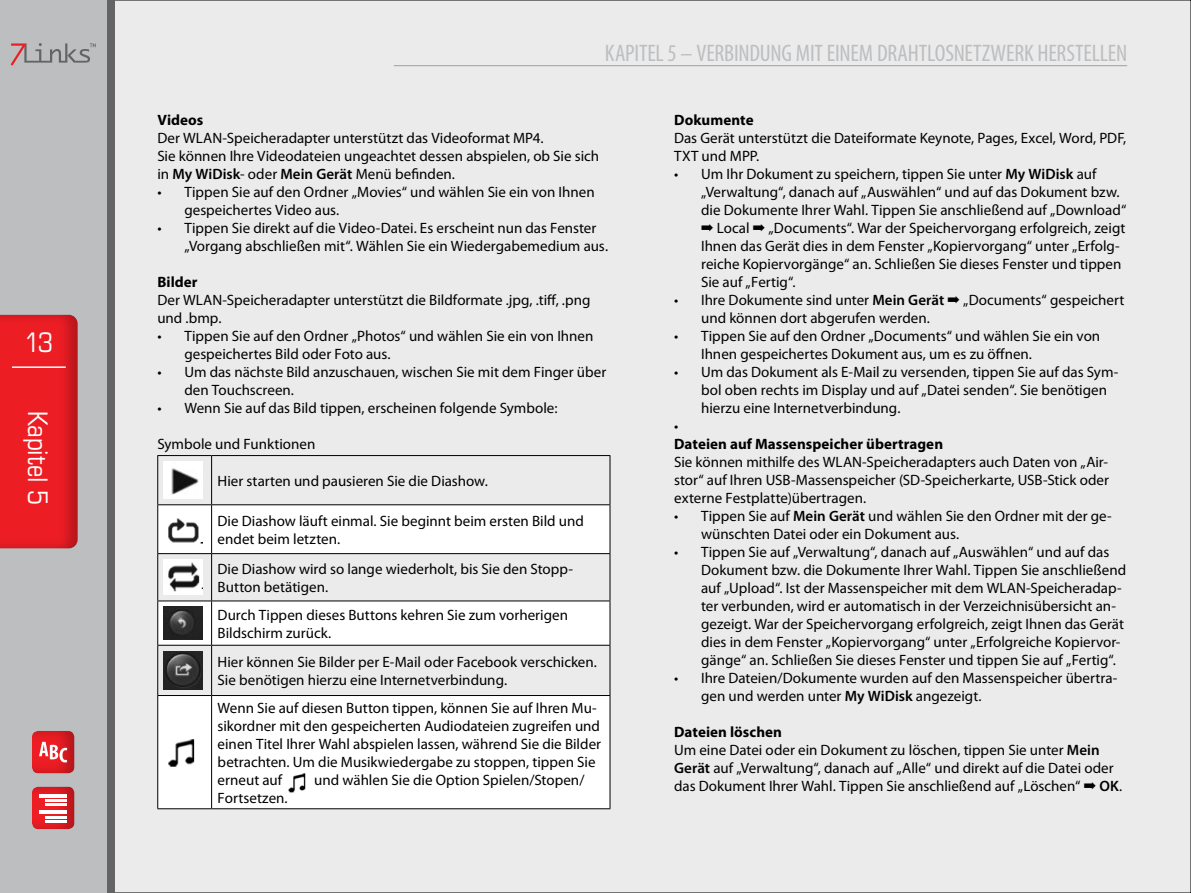
<style>
.page{position:relative;width:1191px;height:893px;background:#ebebec}
.page>*{position:absolute;margin:0;border:0;box-sizing:border-box;transform-origin:0 0}
.t1{font:condensed 27px "Eurostile";letter-spacing:-.01em;color:#fff}
.t2{font:condensed 24px "Myriad Pro";letter-spacing:-.005em;color:#bcbec0}
.t3{font:15px/18px "Myriad Pro";color:#000}
.t4{font:700 15px "Myriad Pro";letter-spacing:.005em;color:#000}
.s1{font-weight:600}
.s2{font-weight:700}
</style>
<div class="page">
<div style="left:34px;top:0;width:81px;height:893px;background:#636466"></div>
<div style="left:0;top:0;width:106px;height:893px;background:#bcbec0"></div>
<svg style="left:11px;top:43px;width:85px;height:23px"></svg>
<div style="left:0;top:315px;width:81px;height:235px;background:#000;opacity:.25"></div>
<hr style="left:12px;top:366px;width:54px;height:2px;background:#fff">
<div style="left:31px;top:730px;width:46px;height:45px;background:#000;opacity:.25"></div>
<svg style="left:39px;top:742px;width:28px;height:20px"></svg>
<div style="left:31px;top:786px;width:46px;height:43px;background:#000;opacity:.25"></div>
<hr style="left:39px;top:794px;width:28px;height:3px;background:#fff">
<hr style="left:39px;top:811px;width:28px;height:3px;background:#fff">
<hr style="left:45px;top:799px;width:22px;height:2px;background:#fff">
<hr style="left:45px;top:816px;width:22px;height:2px;background:#fff">
<hr style="left:45px;top:803px;width:22px;height:2px;background:#fff">
<hr style="left:45px;top:820px;width:22px;height:2px;background:#fff">
<hr style="left:394px;top:65px;width:733px;height:1px;background:#9d9fa2">
<svg style="left:158px;top:456px;width:451px;height:48px"></svg>
<svg style="left:158px;top:505px;width:451px;height:303px;fill:#fff"></svg>
<hr style="left:211px;top:456px;width:1px;height:48px;background:#000">
<hr style="left:157px;top:455px;width:55px;height:1px;background:#000">
<hr style="left:157px;top:456px;width:1px;height:48px;background:#000">
<hr style="left:212px;top:455px;width:398px;height:1px;background:#000">
<hr style="left:609px;top:456px;width:1px;height:48px;background:#000">
<hr style="left:157px;top:504px;width:55px;height:1px;background:#000">
<hr style="left:157px;top:505px;width:1px;height:48px;background:#000">
<hr style="left:609px;top:505px;width:1px;height:48px;background:#000">
<hr style="left:157px;top:554px;width:1px;height:47px;background:#000">
<hr style="left:609px;top:554px;width:1px;height:47px;background:#000">
<hr style="left:157px;top:601px;width:1px;height:44px;background:#000">
<hr style="left:609px;top:601px;width:1px;height:44px;background:#000">
<hr style="left:157px;top:646px;width:1px;height:49px;background:#000">
<hr style="left:609px;top:646px;width:1px;height:49px;background:#000">
<hr style="left:157px;top:696px;width:1px;height:112px;background:#000">
<hr style="left:609px;top:696px;width:1px;height:112px;background:#000">
<hr style="left:157px;top:808px;width:55px;height:1px;background:#000">
<hr style="left:212px;top:808px;width:398px;height:1px;background:#000">
<hr style="left:212px;top:504px;width:398px;height:1px;background:#000">
<hr style="left:211px;top:505px;width:1px;height:48px;background:#000">
<hr style="left:157px;top:553px;width:55px;height:1px;background:#000">
<hr style="left:212px;top:553px;width:398px;height:1px;background:#000">
<hr style="left:211px;top:554px;width:1px;height:47px;background:#000">
<hr style="left:157px;top:601px;width:55px;height:1px;background:#000">
<hr style="left:212px;top:601px;width:398px;height:1px;background:#000">
<hr style="left:211px;top:601px;width:1px;height:44px;background:#000">
<hr style="left:157px;top:645px;width:55px;height:1px;background:#000">
<hr style="left:212px;top:645px;width:398px;height:1px;background:#000">
<hr style="left:211px;top:646px;width:1px;height:49px;background:#000">
<hr style="left:157px;top:695px;width:55px;height:1px;background:#000">
<hr style="left:212px;top:695px;width:398px;height:1px;background:#000">
<hr style="left:211px;top:696px;width:1px;height:112px;background:#000">
<img style="left:164px;top:462px;width:38px;height:37px">
<img style="left:164px;top:511px;width:38px;height:37px">
<img style="left:164px;top:560px;width:38px;height:35px">
<img style="left:164px;top:607px;width:38px;height:32px">
<img style="left:164px;top:651px;width:38px;height:38px">
<img style="left:164px;top:733px;width:38px;height:38px">
<img style="left:285px;top:770px;width:26px;height:25px">
<h1 class="t1" style="left:25px;top:326px;width:29px">13</h1>
<h1 class="t1" style="left:54px;top:410px;width:96px;rotate:90deg">Kapitel 5</h1>
<h2 class="t2" style="left:605px;top:38px;width:20px">KAPITEL</h2>
<h2 class="t2" style="left:667px;top:38px;width:77px">5 – VERBINDUNG</h2>
<h2 class="t2" style="left:796px;top:38px;width:41px">MIT EINEM</h2>
<h2 class="t2" style="left:877px;top:38px;width:11px">DRAHTLOSNETZ</h2>
<h2 class="t2" style="left:990px;top:38px;width:57px">WERK HERSTELLEN</h2>
<p class="t4" style="left:157px;top:110px;width:48px">Videos</p>
<p class="t3" style="left:157px;top:129px;width:443px">Der WLAN -Speicheradapter unterstützt das Videoformat MP4.<br>Sie können I hre Videodateien ungeachtet dessen abspielen, ob Sie sich in <span class="s1">My WiDisk</span>- oder <span class="s1">Mein Gerät</span> Menü befinden.</p>
<p class="t3" style="left:184px;top:183px;width:412px;text-indent:-27px">• Tippen Sie auf den Ordner „Movies“ und wählen Sie ein von I hnen gespeichertes Video aus.</p>
<p class="t3" style="left:184px;top:219px;width:425px;text-indent:-27px">• Tippen Sie direkt auf die Video-Datei. Es erscheint nun das Fenster „Vorgang abschließen mit“. Wählen Sie ein Wiedergabemedium aus.</p>
<p class="t4" style="left:157px;top:272px;width:42px">Bilder</p>
<p class="t3" style="left:157px;top:291px;width:434px">Der WLAN-Speicheradapter unterstützt die Bildformate .jpg, .tiff, .png und .bmp.</p>
<p class="t3" style="left:184px;top:327px;width:410px;text-indent:-27px">• Tippen Sie auf den Ordner „Photos“ und wählen Sie ein von I hnen gespeichertes Bild oder Foto aus.</p>
<p class="t3" style="left:184px;top:363px;width:423px;text-indent:-27px">• Um das nächste Bild anzuschauen, wischen Sie mit dem Finger über den Touchscreen.</p>
<p class="t3" style="left:157px;top:399px;width:401px">• Wenn Sie auf das Bild tippen, erscheinen folgende Symbole:</p>
<p class="t3" style="left:157px;top:435px;width:159px">Symbole und Funktionen</p>
<p class="t3" style="left:218px;top:472px;width:272px">Hier starten und pausieren Sie die Diashow.</p>
<p class="t3" style="left:218px;top:512px;width:368px">Die Diashow läuft einmal. Sie beginnt beim ersten Bild und endet beim letzten.</p>
<p class="t3" style="left:218px;top:560px;width:357px">Die Diashow wird so lange wiederholt, bis Sie den Stopp-<br>Button betätigen.</p>
<p class="t3" style="left:218px;top:605px;width:352px">Durch Tippen dieses Buttons kehren Sie zum vorherigen<br>Bildschirm zurück.</p>
<p class="t3" style="left:218px;top:653px;width:381px">Hier können Sie Bilder per E-Mail oder Facebook verschicken.<br>Sie benötigen hierzu eine I nternetverbindung.</p>
<p class="t3" style="left:218px;top:698px;width:385px">Wenn Sie auf diesen Button tippen, können Sie auf I hren Mu&shy;sikordner mit den gespeicherten Audiodateien zugreifen und einen Titel I hrer Wahl abspielen lassen, während Sie die Bilder betrachten. U m die Musikwiedergabe zu stoppen, tippen Sie erneut auf</p>
<p class="t3" style="left:314px;top:770px;width:272px">und wählen Sie die Option Spielen/Stopen/</p>
<p class="t3" style="left:218px;top:788px;width:72px">Fortsetzen.</p>
<p class="t4" style="left:674px;top:110px;width:81px">Dokumente</p>
<p class="t3" style="left:674px;top:129px;width:454px">Das Gerät unterstützt die Dateiformate Keynote, Pages, Excel, Word, PDF,<br>TXT und MPP.</p>
<p class="t3" style="left:701px;top:165px;width:427px;text-indent:-27px">• Um I hr Dokument zu speichern, tippen Sie unter <span class="s1">My WiDisk</span> auf „Verwaltung“, danach auf „Auswählen“ und auf das Dokument bzw. die Dokumente I hrer Wahl. Tippen Sie anschließend auf „Download“ ➡ Local ➡ „Documents“. War der Speichervorgang erfolgreich, zeigt Ihnen das Gerät dies in dem Fenster „Kopiervorgang“ unter „Erfolg&shy;reiche Kopiervorgänge“ an. Schließen Sie dieses Fenster und tippen Sie auf „Fertig“.</p>
<p class="t3" style="left:701px;top:291px;width:425px;text-indent:-27px">• Ihre Dokumente sind unter <span class="s1">Mein Gerät</span> ➡ „Documents“ gespeichert und können dort abgerufen werden.</p>
<p class="t3" style="left:701px;top:327px;width:401px;text-indent:-27px">• Tippen Sie auf den Ordner „Documents“ und wählen Sie ein von<br>Ihnen gespeichertes Dokument aus, um es zu öffnen.</p>
<p class="t3" style="left:674px;top:363px;width:446px">• Um das Dokument als E-Mail zu versenden, tippen Sie auf das Sym-</p>
<p class="t3" style="left:701px;top:381px;width:407px">bol oben rechts im Display und auf „Datei senden“. Sie benötigen</p>
<p class="t3" style="left:701px;top:399px;width:201px">hierzu eine I nternetverbindung.</p>
<p class="t3" style="left:674px;top:417px;width:6px">•</p>
<p class="t4" style="left:674px;top:434px;width:270px">Dateien auf Massenspeicher übertragen</p>
<p class="t3" style="left:674px;top:453px;width:436px;text-align:justify">Sie können mithilfe des WLAN-Speicheradapters auch Daten von „Air&shy;stor“ auf I hren USB-Massenspeicher (SD-Speicherkarte, USB-Stick oder externe Festplatte)übertragen.</p>
<p class="t3" style="left:701px;top:507px;width:412px;text-indent:-27px">• Tippen Sie auf <span class="s1">Mein Gerät</span> und wählen Sie den Ordner mit der ge&shy;wünschten Datei oder ein Dokument aus.</p>
<p class="t3" style="left:701px;top:543px;width:426px;text-indent:-27px">• Tippen Sie auf „Verwaltung“, danach auf „Auswählen“ und auf das Dokument bzw. die Dokumente I hrer Wahl. Tippen Sie anschließend auf „Upload“. Ist der Massenspeicher mit dem WLAN-Speicheradap&shy;ter verbunden, wird er automatisch in der Verzeichnisübersicht an&shy;gezeigt. War der Speichervorgang erfolgreich, zeigt I hnen das Gerät dies in dem Fenster „Kopiervorgang“ unter „Erfolgreiche Kopiervor&shy;gänge“ an. Schließen Sie dieses Fenster und tippen Sie auf „Fertig“.</p>
<p class="t3" style="left:701px;top:669px;width:418px;text-indent:-27px">• Ihre Dateien/Dokumente wurden auf den Massenspeicher übertra&shy;gen und werden unter <span class="s1">My WiDisk</span> angezeigt.</p>
<p class="t3" style="left:674px;top:723px;width:450px"><span class="s2">Dateien löschen<br></span>Um eine Datei oder ein Dokument zu löschen, tippen Sie unter <span class="s1">Mein Gerät</span> auf „Verwaltung“, danach auf „Alle“ und direkt auf die Datei oder das Dokument I hrer Wahl. Tippen Sie anschließend auf „Löschen“ ➡ <span class="s1">OK</span>.</p>
</div>
